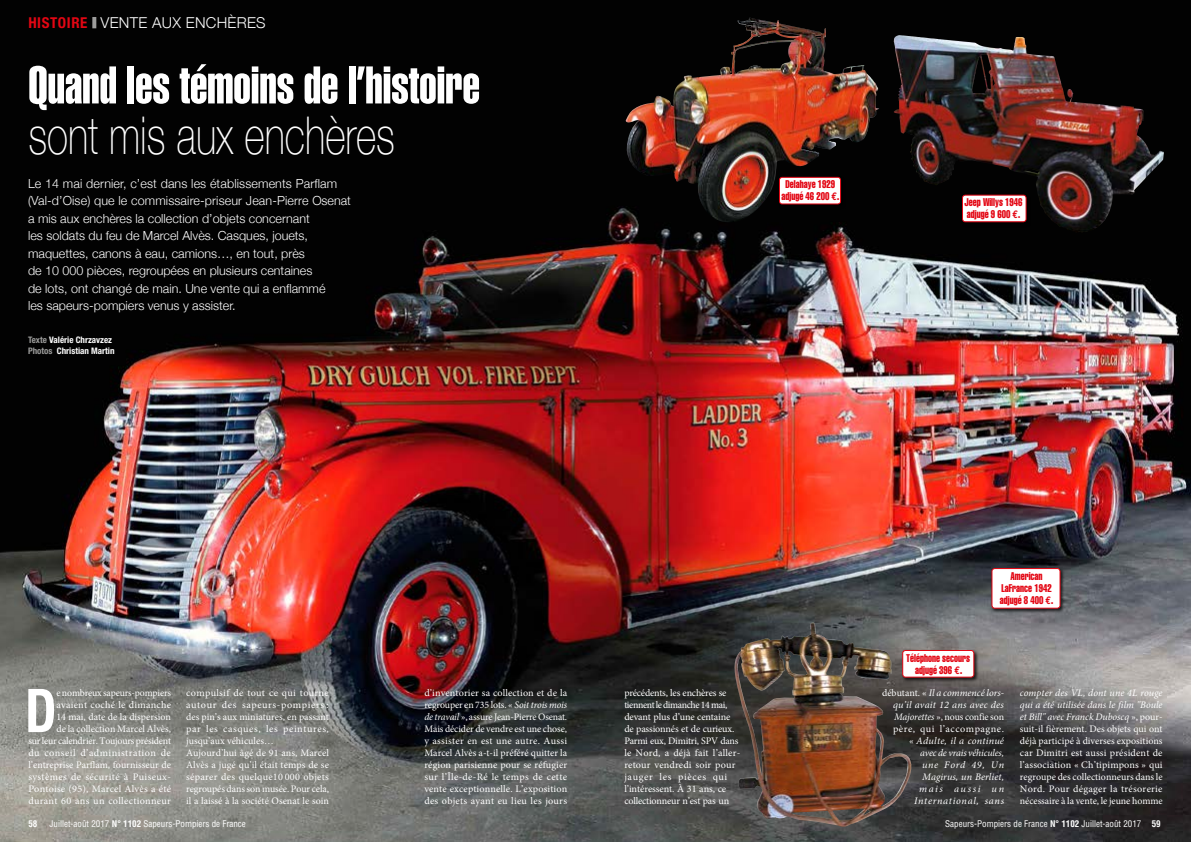
<style>
.page{position:relative;width:1191px;height:842px;background:#fff}
.page>*{position:absolute;margin:0;border:0;box-sizing:border-box;transform-origin:0 0}
.t1{font:700 condensed 60.4px "Helvetica Neue";color:#fff;scale:.9 1}
.t2{font:52px "Helvetica Extra Compressed";color:#fff}
.t3{font:100 52px "Helvetica Neue";color:#fff;scale:.75 1}
.t4{font:300 15px "Helvetica Neue";letter-spacing:.02em;color:#fff}
.t5{font:300 12.5px/17.5px "Helvetica Neue";color:#fff}
.t6{font:extra-condensed 11px/12px "Helvetica";color:#e30613;text-align:center;scale:.85 1}
.t7{font:10px/12px "Minion Pro";color:#fff}
.t8{font:italic 10px/12px "Minion Pro";letter-spacing:.015em;color:#fff;text-align:right}
.t9{font:condensed 9px "Helvetica";color:#fff}
.t10{font:700 condensed 9px/11px "Helvetica Neue";color:#fff}
.t11{font:700 condensed 9px "Helvetica";color:#fff}
.s1{font-weight:700;font-stretch:condensed;color:#e30613}
.s2{color:#9d9d9c}
.s3{font-family:"Euro Mono";font-weight:700;font-stretch:normal}
.s4{font-style:normal}
.s5{font-style:italic}
.s6{font-weight:700}
</style>
<div class="page">
<img style="left:0;top:0;width:1191px;height:842px">
<svg style="left:92px;top:17px;width:4px;height:11px"></svg>
<img style="left:732px;top:622px;width:181px;height:206px">
<img style="left:625px;top:18px;width:254px;height:204px">
<img style="left:892px;top:37px;width:272px;height:196px">
<div style="left:778px;top:176px;width:67px;height:33px;background:#000;opacity:.75"></div>
<div style="left:779px;top:177px;width:61px;height:27px;background:#fff;border-radius:3px"></div>
<div style="left:779px;top:177px;width:62px;height:27px;border:1px solid #e30613;border-radius:3px"></div>
<div style="left:961px;top:194px;width:69px;height:33px;background:#000;opacity:.75"></div>
<div style="left:962px;top:195px;width:64px;height:27px;background:#fff;border-radius:3px"></div>
<div style="left:962px;top:195px;width:64px;height:27px;border:1px solid #e30613;border-radius:3px"></div>
<div style="left:991px;top:567px;width:74px;height:46px;background:#000;opacity:.75"></div>
<div style="left:992px;top:568px;width:68px;height:40px;background:#fff;border-radius:3px"></div>
<div style="left:991px;top:568px;width:69px;height:41px;border:1px solid #e30613;border-radius:3px"></div>
<div style="left:901px;top:649px;width:77px;height:33px;background:#000;opacity:.75"></div>
<div style="left:902px;top:650px;width:71px;height:27px;background:#fff;border-radius:3px"></div>
<div style="left:902px;top:650px;width:72px;height:28px;border:1px solid #e30613;border-radius:3px"></div>
<h3 class="t4" style="left:28px;top:14px;width:239px"><span class="s1">HISTOIRE</span> VENTE AUX ENCHÈRES</h3>
<h2 class="t2" style="left:28px;top:54px;width:453px">Quand les témoins de l’histoire</h2>
<h2 class="t3" style="left:28px;top:97px;width:490px">sont mis aux enchères</h2>
<p class="t5" style="left:28px;top:174px;width:324px">Le 14 mai dernier, c’est dans les établissements Parflam (Val-d’Oise) que le commissaire-priseur Jean-Pierre Osenat a mis aux enchères la collection d’objets concernant<br>les soldats du feu de Marcel Alvès. Casques, jouets, maquettes, canons à eau, camions…, en tout, près<br>de 10 000 pièces, regroupées en plusieurs centaines<br>de lots, ont changé de main. Une vente qui a enflammé<br>les sapeurs-pompiers venus y assister.</p>
<p class="t10" style="left:28px;top:334px;width:88px"><span class="s2">Texte</span> Valérie Chrzavzez<br><span class="s2">Photos</span> Christian Martin</p>
<p class="t6" style="left:781px;top:178px;width:70px">Delahaye 1929 adjugé 46 200 <span class="s3">E</span>.</p>
<p class="t6" style="left:964px;top:196px;width:70px;text-align:left">Jeep Willys 1946 adjugé 9 600 <span class="s3">E</span>.</p>
<p class="t6" style="left:906px;top:651px;width:77px">Téléphone secours adjugé 396 <span class="s3">E</span>.</p>
<p class="t6" style="left:999px;top:570px;width:64px">American<br>LaFrance 1942 adjugé 8 400 <span class="s3">E</span>.</p>
<h1 class="t1" style="left:25px;top:674px;width:36px">D</h1>
<p class="t7" style="left:28px;top:687px;width:144px;text-align:right">e nombreux sapeurs-pompiers avaient coché le dimanche<br>14 mai, date de la dispersion<br>de la collection Marcel Alvès,<br>sur leur calendrier. Toujours président du conseil d’administration de l’entreprise Parflam, fournisseur de systèmes de sécurité à Puiseux-<br>Pontoise (95), Marcel Alvès a été durant 60 ans un collectionneur</p>
<p class="t8" style="left:882px;top:687px;width:124px"><span class="s4">débutant. «</span> Il a commencé lors&shy;qu’il avait 12 ans avec des<br>Majorettes <span class="s4">», nous confie son père, qui l’accompagne.<br>«</span> Adulte, il a continué<br>avec de vrais véhicules,<br>une Ford 49, Un<br>Magirus, un Berliet,<br>mais aussi un<br>International, sans</p>
<p class="t7" style="left:186px;top:687px;width:144px">compulsif de tout ce qui tourne autour des sapeurs-pompiers : des pin’s aux miniatures, en passant par les casques, les peintures, jusqu’aux véhicules…<br>Aujourd’hui âgé de 91 ans, Marcel<br>Alvès a jugé qu’il était temps de se séparer des quelque10 000 objets regroupés dans son musée. Pour cela, il a laissé à la société Osenat le soin</p>
<p class="t7" style="left:1020px;top:687px;width:144px;text-align:justify"><span class="s5">compter des VL, dont une 4L rouge qui a été utilisée dans le film "Boule et Bill" avec Franck Duboscq</span> », pour&shy;suit-il fièrement. Des objets qui ont déjà participé à diverses expositions car Dimitri est aussi président de l’association « Ch’tipimpons » qui regroupe des collectionneurs dans le Nord. Pour dégager la trésorerie nécessaire à la vente, le jeune homme</p>
<p class="t7" style="left:424px;top:687px;width:144px;text-align:justify">d’inventorier sa collection et de la regrouper en 735 lots. « <span class="s5">Soit trois mois de travail</span> », assure Jean-Pierre Osenat.<br>Mais décider de vendre est une chose, y assister en est une autre. Aussi Marcel Alvès a-t-il préféré quitter la région parisienne pour se réfugier sur l’Île-de-Ré le temps de cette vente exceptionnelle. L’exposition des objets ayant eu lieu les jours</p>
<p class="t7" style="left:624px;top:687px;width:118px">précédents, les enchères se tiennent le dimanche 14 mai, devant plus d’une centaine de passionnés et de curieux.<br>Parmi eux, Dimitri, SPV dans le Nord, a déjà fait l’aller&shy;retour vendredi soir pour jauger les pièces qui l’intéressent. À 31 ans, ce collectionneur n’est pas un</p>
<p class="t11" style="left:28px;top:818px;width:10px">58</p>
<p class="t9" style="left:50px;top:818px;width:198px">Juillet-août 2017 <span class="s6">N° 1102</span> Sapeurs-Pompiers de France</p>
<p class="t9" style="left:945px;top:818px;width:217px">Sapeurs-Pompiers de France <span class="s6">N° 1102</span> Juillet-août 2017 <span class="s6">59</span></p>
</div>
